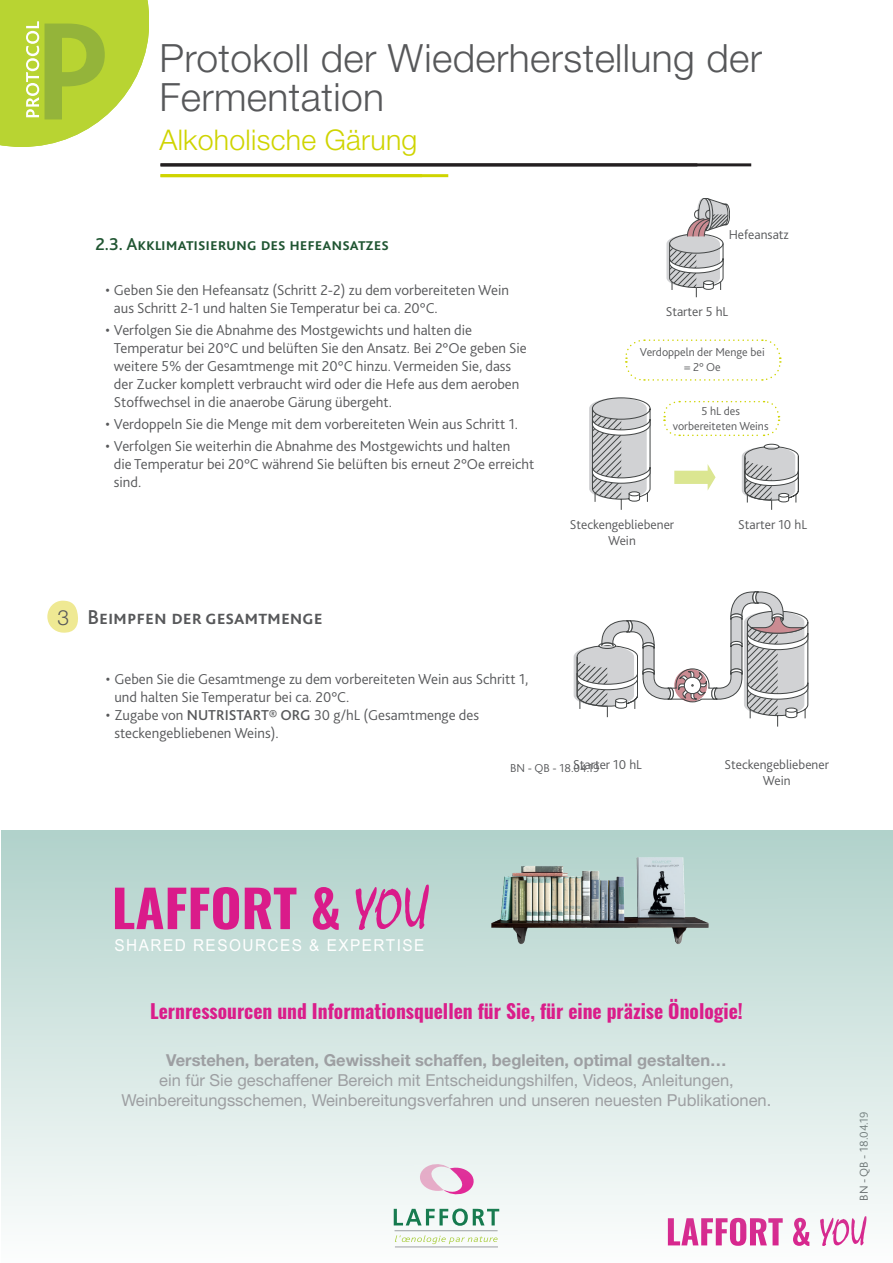
<style>
.page{position:relative;width:893px;height:1263px;background:#fff}
.page>*{position:absolute;margin:0;border:0;box-sizing:border-box;transform-origin:0 0}
.Titre{font:300 39px "Helvetica Neue";letter-spacing:.01em;color:#57585a}
.Titre-2{font:300 28.5px "Helvetica Neue";letter-spacing:.01em;color:#cfd400}
.titre-chap{font:500 21px "Bliss 2";color:#57585a}
.titre-chap-2{font:300 21px "Helvetica Neue";color:#57585a}
.t1{font:700 19.5px "Oswald";color:#da1d8a}
.titre-chap-3{font:500 18px "Bliss 2";color:#205532}
.t2{font:16.5px/19.8px "Helvetica Neue";color:#9d9fa2;text-align:center}
.t3{font:16.5px "Arial";letter-spacing:.095em;color:#fff;scale:.93 1}
.titre-chap-4{font:300 15px "Bliss 2";color:#57585a}
.t4{font:300 13.5px "Bliss 2";color:#57585a}
.Texte{font:300 12px/14.4px "Bliss 2";color:#57585a;text-align:center}
.s1{font-weight:500}
.s2{font-weight:700}
</style>
<div class="page">
<svg style="left:0;top:0;width:149px;height:147px"></svg>
<div style="left:2px;top:830px;width:891px;height:432px;background:linear-gradient(to bottom,#b2d4cc,#faf7f9)"></div>
<svg style="left:47px;top:601px;width:31px;height:32px"></svg>
<svg style="left:625px;top:339px;width:156px;height:42px"></svg>
<svg style="left:589px;top:397px;width:61px;height:113px"></svg>
<svg style="left:742px;top:444px;width:57px;height:66px"></svg>
<svg style="left:674px;top:464px;width:41px;height:27px"></svg>
<svg style="left:574px;top:591px;width:234px;height:136px"></svg>
<img style="left:465px;top:833px;width:269px;height:135px">
<svg style="left:115px;top:887px;width:124px;height:43px;background:#cd70aa"></svg>
<svg style="left:245px;top:888px;width:51px;height:41px;background:#cf65a6"></svg>
<svg style="left:313px;top:887px;width:26px;height:43px"></svg>
<svg style="left:356px;top:884px;width:73px;height:46px;background:#c799ba"></svg>
<svg style="left:666px;top:198px;width:64px;height:99px"></svg>
<svg style="left:663px;top:400px;width:117px;height:37px"></svg>
<hr style="left:161px;top:163px;width:590px;height:3px;background:#231f20">
<hr style="left:161px;top:174px;width:287px;height:3px;background:#cfd400">
<p class="Titre" style="left:159px;top:34px;width:604px">Protokoll der Wiederherstellung der</p>
<p class="Titre" style="left:159px;top:73px;width:226px">Fermentation</p>
<p class="Titre-2" style="left:159px;top:122px;width:260px">Alkoholische Gärung</p>
<p class="titre-chap-3" style="left:95px;top:233px;width:295px">2.3. Akklimatisierung des hefeansatzes</p>
<p class="titre-chap-4" style="left:105px;top:280px;width:405px">• Geben Sie den Hefeansatz (Schritt 2-2) zu dem vorbereiteten Wein</p>
<p class="titre-chap-4" style="left:114px;top:298px;width:325px">aus Schritt 2-1 und halten Sie Temperatur bei ca. 20°C.</p>
<p class="titre-chap-4" style="left:105px;top:321px;width:368px">• Verfolgen Sie die Abnahme des Mostgewichts und halten die</p>
<p class="titre-chap-4" style="left:114px;top:339px;width:415px">Temperatur bei 20°C und belüften Sie den Ansatz. Bei 2°Oe geben Sie</p>
<p class="titre-chap-4" style="left:114px;top:357px;width:399px">weitere 5% der Gesamtmenge mit 20°C hinzu. Vermeiden Sie, dass</p>
<p class="titre-chap-4" style="left:114px;top:375px;width:407px">der Zucker komplett verbraucht wird oder die Hefe aus dem aeroben</p>
<p class="titre-chap-4" style="left:114px;top:393px;width:280px">Stoffwechsel in die anaerobe Gärung übergeht.</p>
<p class="titre-chap-4" style="left:105px;top:415px;width:414px">• Verdoppeln Sie die Menge mit dem vorbereiteten Wein aus Schritt 1.</p>
<p class="titre-chap-4" style="left:105px;top:437px;width:407px">• Verfolgen Sie weiterhin die Abnahme des Mostgewichts und halten</p>
<p class="titre-chap-4" style="left:114px;top:455px;width:422px">die Temperatur bei 20°C während Sie belüften bis erneut 2°Oe erreicht</p>
<p class="titre-chap-4" style="left:114px;top:473px;width:29px">sind.</p>
<p class="titre-chap-2" style="left:58px;top:605px;width:13px">3</p>
<p class="titre-chap" style="left:87px;top:604px;width:237px">Beimpfen der gesamtmenge</p>
<p class="titre-chap-4" style="left:106px;top:669px;width:424px">• Geben Sie die Gesamtmenge zu dem vorbereiteten Wein aus Schritt 1,</p>
<p class="titre-chap-4" style="left:114px;top:687px;width:236px">und halten Sie Temperatur bei ca. 20°C.</p>
<p class="titre-chap-4" style="left:106px;top:705px;width:375px">• Zugabe von <span class="s1">NUTRISTART® ORG</span> 30 g/hL (Gesamtmenge des</p>
<p class="titre-chap-4" style="left:114px;top:723px;width:166px">steckengebliebenen Weins).</p>
<p class="t4" style="left:729px;top:226px;width:62px">Hefeansatz</p>
<p class="t4" style="left:666px;top:303px;width:64px">Starter 5 hL</p>
<p class="Texte" style="left:640px;top:345px;width:126px">Verdoppeln der Menge bei = 2° Oe</p>
<p class="Texte" style="left:701px;top:404px;width:40px">5 hL des</p>
<p class="Texte" style="left:673px;top:418px;width:97px">vorbereiteten Weins</p>
<p class="t4" style="left:570px;top:516px;width:106px">Steckengebliebener</p>
<p class="t4" style="left:608px;top:532px;width:29px">Wein</p>
<p class="t4" style="left:738px;top:516px;width:70px">Starter 10 hL</p>
<p class="t4" style="left:573px;top:756px;width:70px">Starter 10 hL</p>
<p class="Texte" style="left:510px;top:761px;width:91px">BN - QB - 18.04.19</p>
<p class="t4" style="left:724px;top:756px;width:106px">Steckengebliebener</p>
<p class="t4" style="left:763px;top:772px;width:29px">Wein</p>
<p class="t3" style="left:115px;top:934px;width:335px">SHARED RESOURCES &amp; EXPERTISE</p>
<p class="t1" style="left:150px;top:998px;width:594px">Lernressourcen und Informationsquellen für Sie, für eine präzise Önologie!</p>
<p class="t2" style="left:122px;top:1050px;width:651px"><span class="s2">Verstehen, beraten, Gewissheit schaffen, begleiten, optimal gestalten…<br></span>ein für Sie geschaffener Bereich mit Entscheidungshilfen, Videos, Anleitungen,<br>Weinbereitungsschemen, Weinbereitungsverfahren und unseren neuesten Publikationen.</p>
<p class="Texte" style="left:856px;top:1200px;width:90px;rotate:-90deg">BN - QB - 18.04.19</p>
</div>
